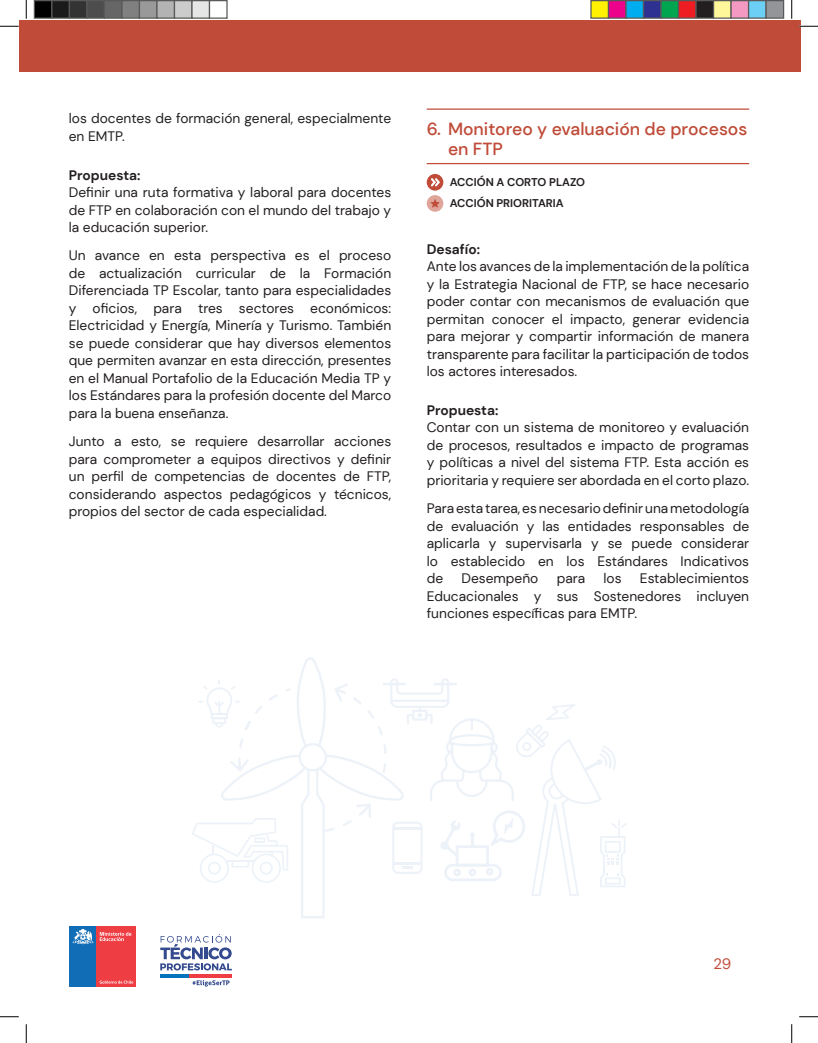
<style>
.page{position:relative;width:818px;height:1043px;background:#fff}
.page>*{position:absolute;margin:0;border:0;box-sizing:border-box;transform-origin:0 0}
.t1{font:500 17.5px/20px "DM Sans";color:#bf4b38}
.t2{font:15px "DM Sans";color:#bf4b38}
.t3{font:13.75px/17.5px "DM Sans";color:#231f20;text-align:justify}
.t4{font:700 13.75px "DM Sans";color:#231f20}
.t5{font:700 11.25px "DM Sans";color:#231f20}
</style>
<div class="page">
<div style="left:19px;top:20px;width:781px;height:51px;background:#bf4b38"></div>
<div style="left:69px;top:925px;width:28px;height:61px;background:#126db7"></div>
<div style="left:97px;top:925px;width:39px;height:61px;background:#ee3d43"></div>
<svg style="left:100px;top:980px;width:33px;height:3px"></svg>
<svg style="left:72px;top:929px;width:22px;height:15px"></svg>
<svg style="left:100px;top:932px;width:31px;height:9px"></svg>
<svg style="left:160px;top:934px;width:72px;height:36px"></svg>
<hr style="left:160px;top:974px;width:30px;height:4px;background:#0473bb">
<hr style="left:190px;top:974px;width:42px;height:4px;background:#ee3d43">
<svg style="left:193px;top:980px;width:36px;height:6px"></svg>
<hr style="left:426px;top:163px;width:323px;height:1px;background:#bf4b38">
<hr style="left:426px;top:108px;width:323px;height:2px;background:#bf4b38">
<svg style="left:426px;top:174px;width:17px;height:17px"></svg>
<svg style="left:431px;top:178px;width:9px;height:8px"></svg>
<svg style="left:426px;top:195px;width:17px;height:17px"></svg>
<svg style="left:430px;top:199px;width:9px;height:9px"></svg>
<svg style="left:192px;top:657px;width:434px;height:261px"></svg>
<svg style="left:0;top:25px;width:19px;height:2px"></svg>
<svg style="left:799px;top:25px;width:19px;height:2px"></svg>
<svg style="left:0;top:1016px;width:19px;height:1px"></svg>
<svg style="left:799px;top:1016px;width:19px;height:1px"></svg>
<svg style="left:25px;top:0;width:2px;height:19px"></svg>
<svg style="left:25px;top:1024px;width:2px;height:18px"></svg>
<svg style="left:791px;top:0;width:1px;height:19px"></svg>
<svg style="left:791px;top:1024px;width:1px;height:18px"></svg>
<div style="left:34px;top:1px;width:18px;height:17px;background:#000"></div>
<div style="left:34px;top:0;width:18px;height:19px;border:1px solid #595959"></div>
<div style="left:52px;top:1px;width:17px;height:17px;background:#1a1a1a"></div>
<div style="left:51px;top:0;width:19px;height:19px;border:1px solid #595959"></div>
<div style="left:69px;top:1px;width:18px;height:17px;background:#333"></div>
<div style="left:69px;top:0;width:19px;height:19px;border:1px solid #595959"></div>
<div style="left:87px;top:1px;width:17px;height:17px;background:#4d4d4d"></div>
<div style="left:86px;top:0;width:19px;height:19px;border:1px solid #595959"></div>
<div style="left:104px;top:1px;width:18px;height:17px;background:#666"></div>
<div style="left:104px;top:0;width:18px;height:19px;border:1px solid #595959"></div>
<div style="left:122px;top:1px;width:17px;height:17px;background:#808080"></div>
<div style="left:121px;top:0;width:19px;height:19px;border:1px solid #595959"></div>
<div style="left:139px;top:1px;width:18px;height:17px;background:#999"></div>
<div style="left:139px;top:0;width:19px;height:19px;border:1px solid #595959"></div>
<div style="left:157px;top:1px;width:17px;height:17px;background:#b3b3b3"></div>
<div style="left:156px;top:0;width:19px;height:19px;border:1px solid #595959"></div>
<div style="left:174px;top:1px;width:18px;height:17px;background:#ccc"></div>
<div style="left:174px;top:0;width:18px;height:19px;border:1px solid #595959"></div>
<div style="left:192px;top:1px;width:17px;height:17px;background:#e6e6e6"></div>
<div style="left:191px;top:0;width:19px;height:19px;border:1px solid #595959"></div>
<div style="left:209px;top:0;width:19px;height:19px;border:1px solid #595959"></div>
<div style="left:591px;top:1px;width:17px;height:17px;background:#fff101"></div>
<div style="left:590px;top:0;width:19px;height:19px;border:1px solid #595959"></div>
<div style="left:608px;top:1px;width:18px;height:17px;background:#ed028c"></div>
<div style="left:608px;top:0;width:18px;height:19px;border:1px solid #595959"></div>
<div style="left:626px;top:1px;width:17px;height:17px;background:#00aeef"></div>
<div style="left:625px;top:0;width:19px;height:19px;border:1px solid #595959"></div>
<div style="left:643px;top:1px;width:18px;height:17px;background:#2e3092"></div>
<div style="left:642px;top:0;width:19px;height:19px;border:1px solid #595959"></div>
<div style="left:661px;top:1px;width:17px;height:17px;background:#00a54f"></div>
<div style="left:660px;top:0;width:19px;height:19px;border:1px solid #595959"></div>
<div style="left:678px;top:1px;width:18px;height:17px;background:#ee1d23"></div>
<div style="left:678px;top:0;width:18px;height:19px;border:1px solid #595959"></div>
<div style="left:696px;top:1px;width:17px;height:17px;background:#231f20"></div>
<div style="left:695px;top:0;width:19px;height:19px;border:1px solid #595959"></div>
<div style="left:713px;top:1px;width:18px;height:17px;background:#fff79a"></div>
<div style="left:712px;top:0;width:19px;height:19px;border:1px solid #595959"></div>
<div style="left:731px;top:1px;width:17px;height:17px;background:#f499c2"></div>
<div style="left:730px;top:0;width:19px;height:19px;border:1px solid #595959"></div>
<div style="left:748px;top:1px;width:18px;height:17px;background:#6bcff6"></div>
<div style="left:748px;top:0;width:18px;height:19px;border:1px solid #595959"></div>
<div style="left:766px;top:1px;width:17px;height:17px;background:#939598"></div>
<div style="left:765px;top:0;width:19px;height:19px;border:1px solid #595959"></div>
<p class="t3" style="left:69px;top:110px;width:324px">los docentes de formación general, especialmente en EMTP.</p>
<p class="t4" style="left:69px;top:166px;width:73px">Propuesta:</p>
<p class="t3" style="left:69px;top:184px;width:324px">Definir una ruta formativa y laboral para docentes de FTP en colaboración con el mundo del trabajo y la educación superior.</p>
<p class="t3" style="left:69px;top:247px;width:324px">Un avance en esta perspectiva es el proceso de actualización curricular de la Formación Diferenciada TP Escolar, tanto para especialidades y oficios, para tres sectores económicos:<br>Electricidad y Energía, Minería y Turismo. También se puede considerar que hay diversos elementos que permiten avanzar en esta dirección, presentes en el Manual Portafolio de la Educación Media TP y los Estándares para la profesión docente del Marco para la buena enseñanza.</p>
<p class="t3" style="left:69px;top:432px;width:324px">Junto a esto, se requiere desarrollar acciones para comprometer a equipos directivos y definir un perfil de competencias de docentes de FTP, considerando aspectos pedagógicos y técnicos, propios del sector de cada especialidad.</p>
<p class="t1" style="left:448px;top:119px;width:301px;text-indent:-21px">6. Monitoreo y evaluación de procesos en FTP</p>
<p class="t5" style="left:449px;top:175px;width:137px">ACCIÓN A CORTO PLAZO</p>
<p class="t5" style="left:449px;top:196px;width:115px">ACCIÓN PRIORITARIA</p>
<p class="t4" style="left:426px;top:240px;width:55px">Desafío:</p>
<p class="t3" style="left:426px;top:257px;width:324px">Ante los avances de la implementación de la política y la Estrategia Nacional de FTP, se hace necesario poder contar con mecanismos de evaluación que permitan conocer el impacto, generar evidencia para mejorar y compartir información de manera transparente para facilitar la participación de todos los actores interesados.</p>
<p class="t4" style="left:426px;top:401px;width:73px">Propuesta:</p>
<p class="t3" style="left:426px;top:419px;width:324px">Contar con un sistema de monitoreo y evaluación de procesos, resultados e impacto de programas y políticas a nivel del sistema FTP. Esta acción es prioritaria y requiere ser abordada en el corto plazo.</p>
<p class="t3" style="left:426px;top:499px;width:324px">Para esta tarea, es necesario definir una metodología de evaluación y las entidades responsables de aplicarla y supervisarla y se puede considerar lo establecido en los Estándares Indicativos de</p>
<p class="t3" style="left:426px;top:569px;width:324px;text-indent:213px">Establecimientos Educacionales y sus Sostenedores incluyen funciones específicas para EMTP.</p>
<p class="t3" style="left:461px;top:569px;width:78px">Desempeño</p>
<p class="t3" style="left:556px;top:569px;width:30px">para</p>
<p class="t3" style="left:603px;top:569px;width:20px">los</p>
<p class="t2" style="left:713px;top:954px;width:19px">29</p>
</div>
